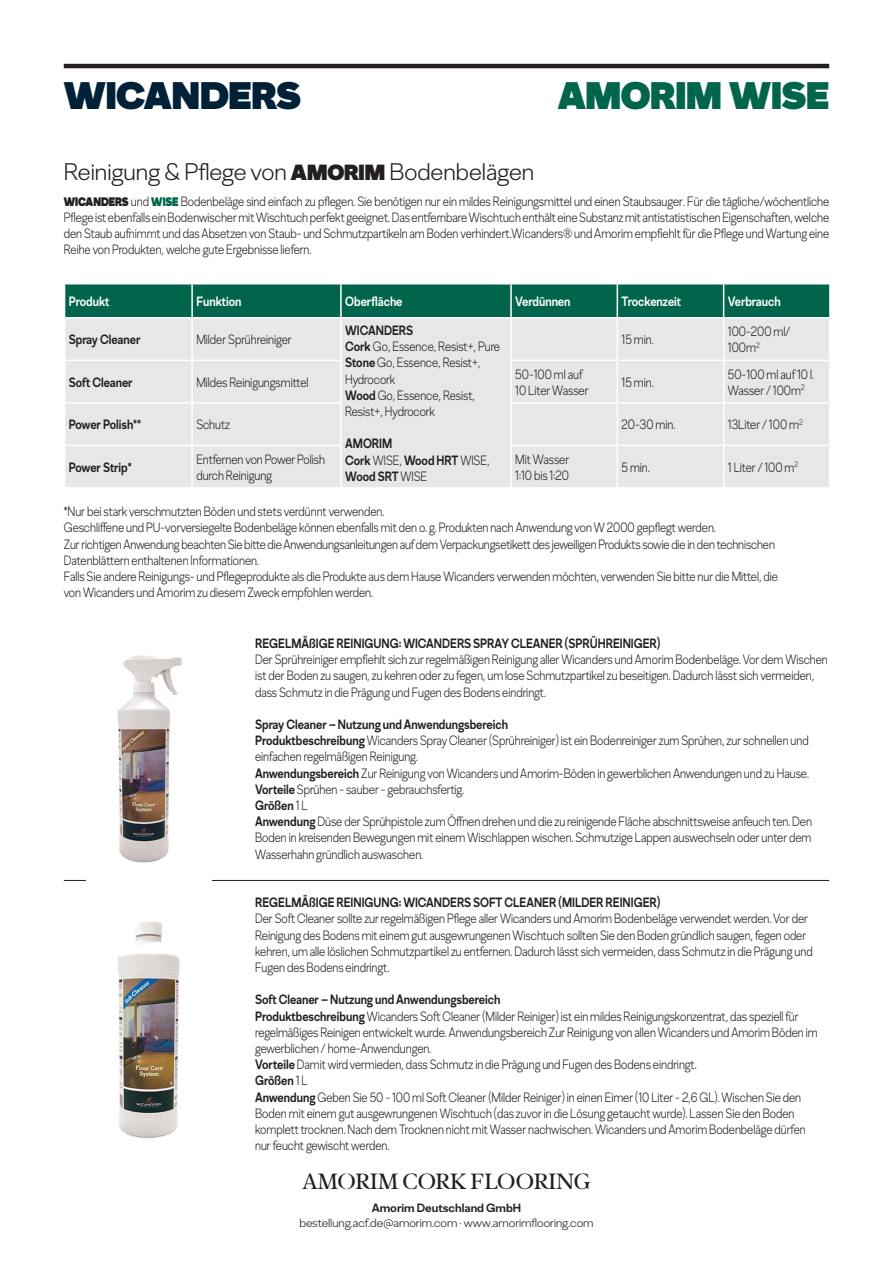
<style>
.page{position:relative;width:893px;height:1263px;background:#fff}
.page>*{position:absolute;margin:0;border:0;box-sizing:border-box;transform-origin:0 0}
.t1{font:42px "Amorim Sans Logo";letter-spacing:-.01em;color:#00654b}
.t2{font:42px "Amorim Sans Logo";letter-spacing:-.005em;color:#002137}
.t3{font:300 24px "Amorim Sans";color:#231f20}
.t4{font:24px "Amorim Logo";letter-spacing:-.04em;color:#231f20}
.t5{font:300 13.5px/16.2px "Amorim Sans";color:#231f20;scale:.85 1}
.t6{font:700 13.5px/16.2px "Amorim Sans";color:#231f20;scale:.85 1}
.t7{font:700 13.5px "Amorim Sans";color:#fff;scale:.85 1}
.t8{font:300 12px "Amorim Sans";color:#231f20}
.t9{font:700 12px "Amorim Sans";color:#231f20}
.s1{font-family:"Amorim Sans Logo";font-weight:400}
.s2{font-family:"Amorim Sans Logo";font-weight:400;color:#00654b}
.s3{font-weight:700}
.s4{font-weight:300}
</style>
<div class="page">
<div style="left:65px;top:284px;width:764px;height:33px;background:#00654b"></div>
<div style="left:65px;top:318px;width:764px;height:169px;background:#e6e7e9"></div>
<hr style="left:617px;top:284px;width:1px;height:33px;background:#fff">
<hr style="left:723px;top:284px;width:1px;height:33px;background:#fff">
<hr style="left:617px;top:318px;width:1px;height:42px;background:#fff">
<hr style="left:723px;top:318px;width:1px;height:42px;background:#fff">
<hr style="left:617px;top:361px;width:1px;height:41px;background:#fff">
<hr style="left:723px;top:361px;width:1px;height:41px;background:#fff">
<hr style="left:617px;top:404px;width:1px;height:41px;background:#fff">
<hr style="left:723px;top:404px;width:1px;height:41px;background:#fff">
<hr style="left:617px;top:446px;width:1px;height:41px;background:#fff">
<hr style="left:723px;top:446px;width:1px;height:41px;background:#fff">
<hr style="left:191px;top:284px;width:2px;height:33px;background:#fff">
<hr style="left:340px;top:284px;width:2px;height:33px;background:#fff">
<hr style="left:510px;top:284px;width:2px;height:33px;background:#fff">
<hr style="left:191px;top:318px;width:2px;height:42px;background:#fff">
<hr style="left:340px;top:318px;width:2px;height:42px;background:#fff">
<hr style="left:510px;top:318px;width:2px;height:42px;background:#fff">
<hr style="left:65px;top:360px;width:127px;height:1px;background:#fff">
<hr style="left:192px;top:360px;width:150px;height:1px;background:#fff">
<hr style="left:191px;top:361px;width:2px;height:41px;background:#fff">
<hr style="left:340px;top:361px;width:2px;height:41px;background:#fff">
<hr style="left:510px;top:360px;width:107px;height:1px;background:#fff">
<hr style="left:510px;top:361px;width:2px;height:41px;background:#fff">
<hr style="left:617px;top:360px;width:107px;height:1px;background:#fff">
<hr style="left:724px;top:360px;width:105px;height:1px;background:#fff">
<hr style="left:65px;top:402px;width:127px;height:2px;background:#fff">
<hr style="left:192px;top:402px;width:150px;height:2px;background:#fff">
<hr style="left:191px;top:404px;width:2px;height:41px;background:#fff">
<hr style="left:340px;top:404px;width:2px;height:41px;background:#fff">
<hr style="left:510px;top:402px;width:107px;height:2px;background:#fff">
<hr style="left:510px;top:404px;width:2px;height:41px;background:#fff">
<hr style="left:617px;top:402px;width:107px;height:2px;background:#fff">
<hr style="left:724px;top:402px;width:105px;height:2px;background:#fff">
<hr style="left:65px;top:445px;width:127px;height:1px;background:#fff">
<hr style="left:192px;top:445px;width:150px;height:1px;background:#fff">
<hr style="left:191px;top:446px;width:2px;height:41px;background:#fff">
<hr style="left:340px;top:446px;width:2px;height:41px;background:#fff">
<hr style="left:510px;top:445px;width:107px;height:1px;background:#fff">
<hr style="left:510px;top:446px;width:2px;height:41px;background:#fff">
<hr style="left:617px;top:445px;width:107px;height:1px;background:#fff">
<hr style="left:724px;top:445px;width:105px;height:1px;background:#fff">
<hr style="left:64px;top:64px;width:765px;height:4px;background:#231f20">
<hr style="left:64px;top:880px;width:765px;height:1px;background:#231f20">
<img style="left:117px;top:655px;width:65px;height:208px">
<img style="left:118px;top:921px;width:62px;height:218px">
<h1 class="t2" style="left:64px;top:71px;width:239px">WICANDERS</h1>
<h1 class="t1" style="left:558px;top:71px;width:273px">AMORIM WISE</h1>
<h2 class="t3" style="left:64px;top:156px;width:472px">Reinigung &amp; Pflege von <span class="s1">AMORIM</span> Bodenbelägen</h2>
<p class="t5" style="left:64px;top:193px;width:902px;text-align:justify"><span class="s1">WICANDERS</span> und <span class="s2">WISE</span> Bodenbeläge sind einfach zu pflegen. Sie benötigen nur ein mildes Reinigungsmittel und einen Staubsauger. Für die tägliche/wöchentliche Pflege ist ebenfalls ein Bodenwischer mit Wischtuch perfekt geeignet. Das entfernbare Wischtuch enthält eine Substanz mit antistatistischen Eigenschaften, welche den Staub aufnimmt und das Absetzen von Staub- und Schmutzpartikeln am Boden verhindert.Wicanders® und Amorim empfiehlt für die Pflege und Wartung eine Reihe von Produkten, welche gute Ergebnisse liefern.</p>
<p class="t7" style="left:69px;top:293px;width:50px">Produkt</p>
<p class="t7" style="left:196px;top:293px;width:55px">Funktion</p>
<p class="t7" style="left:345px;top:293px;width:69px">Oberfläche</p>
<p class="t7" style="left:515px;top:293px;width:67px">Verdünnen</p>
<p class="t7" style="left:622px;top:293px;width:72px">Trockenzeit</p>
<p class="t7" style="left:728px;top:293px;width:64px">Verbrauch</p>
<p class="t6" style="left:69px;top:331px;width:86px">Spray Cleaner</p>
<p class="t5" style="left:196px;top:331px;width:114px">Milder Sprühreiniger</p>
<p class="t5" style="left:345px;top:322px;width:184px"><span class="s3">WICANDERS<br>Cork</span> Go, Essence, Resist+, Pure<br><span class="s3">Stone</span> Go, Essence, Resist+,<br>Hydrocork<br><span class="s3">Wood</span> Go, Essence, Resist,<br>Resist+, Hydrocork</p>
<p class="t6" style="left:345px;top:435px;width:171px">AMORIM<br>Cork <span class="s4">WISE,</span> Wood HRT <span class="s4">WISE,<br></span>Wood SRT <span class="s4">WISE</span></p>
<p class="t5" style="left:622px;top:331px;width:39px">15 min.</p>
<p class="t5" style="left:728px;top:323px;width:75px">100-200 ml/<br>100m<sup>2</sup></p>
<p class="t6" style="left:69px;top:374px;width:77px">Soft Cleaner</p>
<p class="t5" style="left:196px;top:374px;width:133px">Mildes Reinigungsmittel</p>
<p class="t5" style="left:515px;top:365px;width:88px">50-100 ml auf<br>10 Liter Wasser</p>
<p class="t5" style="left:622px;top:374px;width:39px">15 min.</p>
<p class="t5" style="left:728px;top:365px;width:103px">50-100 ml auf 10 l.<br>Wasser / 100m<sup>2</sup></p>
<p class="t6" style="left:69px;top:416px;width:87px">Power Polish**</p>
<p class="t5" style="left:196px;top:416px;width:41px">Schutz</p>
<p class="t5" style="left:622px;top:416px;width:65px">20-30 min.</p>
<p class="t5" style="left:728px;top:416px;width:90px">13Liter / 100 m<sup>2</sup></p>
<p class="t6" style="left:69px;top:459px;width:76px">Power Strip*</p>
<p class="t5" style="left:196px;top:450px;width:153px">Entfernen von Power Polish durch Reinigung</p>
<p class="t5" style="left:515px;top:450px;width:65px">Mit Wasser<br>1:10 bis 1:20</p>
<p class="t5" style="left:622px;top:459px;width:35px">5 min.</p>
<p class="t5" style="left:728px;top:459px;width:84px">1 Liter / 100 m<sup>2</sup></p>
<p class="t5" style="left:64px;top:503px;width:842px">*Nur bei stark verschmutzten Böden und stets verdünnt verwenden.<br>Geschliffene und PU-vorversiegelte Bodenbeläge können ebenfalls mit den o. g. Produkten nach Anwendung von W 2000 gepflegt werden.<br>Zur richtigen Anwendung beachten Sie bitte die Anwendungsanleitungen auf dem Verpackungsetikett des jeweiligen Produkts sowie die in den technischen Datenblättern enthaltenen Informationen.<br>Falls Sie andere Reinigungs- und Pflegeprodukte als die Produkte aus dem Hause Wicanders verwenden möchten, verwenden Sie bitte nur die Mittel, die von Wicanders und Amorim zu diesem Zweck empfohlen werden.</p>
<p class="t6" style="left:255px;top:635px;width:478px">REGELMÄßIGE REINIGUNG: WICANDERS SPRAY CLEANER (SPRÜHREINIGER)</p>
<p class="t5" style="left:255px;top:651px;width:675px">Der Sprühreiniger empfiehlt sich zur regelmäßigen Reinigung aller Wicanders und Amorim Bodenbeläge. Vor dem Wischen ist der Boden zu saugen, zu kehren oder zu fegen, um lose Schmutzpartikel zu beseitigen. Dadurch lässt sich vermeiden, dass Schmutz in die Prägung und Fugen des Bodens eindringt.</p>
<p class="t5" style="left:255px;top:716px;width:657px"><span class="s3">Spray Cleaner – Nutzung und Anwendungsbereich<br>Produktbeschreibung</span> Wicanders Spray Cleaner (Sprühreiniger) ist ein Bodenreiniger zum Sprühen, zur schnellen und einfachen regelmäßigen Reinigung.<br><span class="s3">Anwendungsbereich</span> Zur Reinigung von Wicanders und Amorim-Böden in gewerblichen Anwendungen und zu Hause.<br><span class="s3">Vorteile</span> Sprühen - sauber - gebrauchsfertig.<br><span class="s3">Größen</span> 1 L<br><span class="s3">Anwendung</span> Düse der Sprühpistole zum Öffnen drehen und die zu reinigende Fläche abschnittsweise anfeuch ten. Den Boden in kreisenden Bewegungen mit einem Wischlappen wischen. Schmutzige Lappen auswechseln oder unter dem Wasserhahn gründlich auswaschen.</p>
<p class="t6" style="left:255px;top:894px;width:478px">REGELMÄßIGE REINIGUNG: WICANDERS SOFT CLEANER (MILDER REINIGER)</p>
<p class="t5" style="left:255px;top:910px;width:657px">Der Soft Cleaner sollte zur regelmäßigen Pflege aller Wicanders und Amorim Bodenbeläge verwendet werden. Vor der Reinigung des Bodens mit einem gut ausgewrungenen Wischtuch sollten Sie den Boden gründlich saugen, fegen oder kehren, um alle löslichen Schmutzpartikel zu entfernen. Dadurch lässt sich vermeiden, dass Schmutz in die Prägung und Fugen des Bodens eindringt.</p>
<p class="t5" style="left:255px;top:991px;width:663px"><span class="s3">Soft Cleaner – Nutzung und Anwendungsbereich<br>Produktbeschreibung</span> Wicanders Soft Cleaner (Milder Reiniger) ist ein mildes Reinigungskonzentrat, das speziell für regelmäßiges Reinigen entwickelt wurde. Anwendungsbereich Zur Reinigung von allen Wicanders und Amorim Böden im gewerblichen / home-Anwendungen.<br><span class="s3">Vorteile</span> Damit wird vermieden, dass Schmutz in die Prägung und Fugen des Bodens eindringt.<br><span class="s3">Größen</span> 1 L<br><span class="s3">Anwendung</span> Geben Sie 50 - 100 ml Soft Cleaner (Milder Reiniger) in einen Eimer (10 Liter - 2,6 GL). Wischen Sie den Boden mit einem gut ausgewrungenen Wischtuch (das zuvor in die Lösung getaucht wurde). Lassen Sie den Boden komplett trocknen. Nach dem Trocknen nicht mit Wasser nachwischen. Wicanders und Amorim Bodenbeläge dürfen nur feucht gewischt werden.</p>
<h2 class="t4" style="left:302px;top:1166px;width:290px">AMORIM CORK FLOORING</h2>
<p class="t9" style="left:372px;top:1201px;width:151px">Amorim Deutschland GmbH</p>
<p class="t8" style="left:299px;top:1215px;width:296px">bestellung.acf.de@amorim.com · www.amorimflooring.com</p>
</div>
